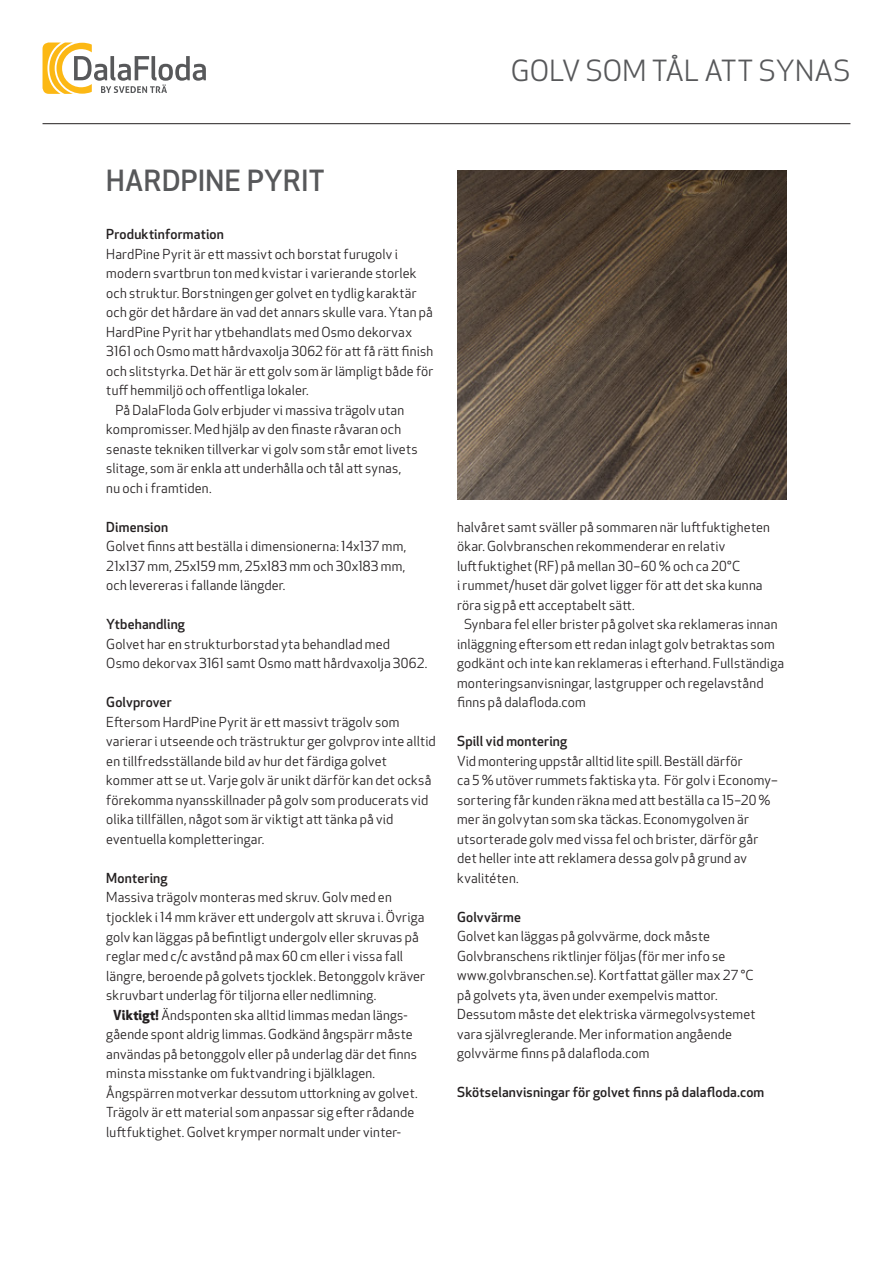
<style>
.page{position:relative;width:893px;height:1263px;background:#fff}
.page>*{position:absolute;margin:0;border:0;box-sizing:border-box;transform-origin:0 0}
.t1{font:28.5px "Apex New";letter-spacing:.01em;color:#57585a}
.Golvnamn{font:500 28.5px "Apex New";letter-spacing:.01em;color:#57585a}
.Styckeformat_1{font:13.5px/19.5px "Apex New";letter-spacing:.015em;color:#231f20}
.Brödtext{font:13.5px/19.5px "Apex New";letter-spacing:.015em;color:#231f20}
.Styckeformat_1-2{font:500 13.5px "Apex New";letter-spacing:.015em;color:#231f20}
.Slutingress{font:500 13.5px "Apex New";letter-spacing:.01em;color:#231f20}
.Rubrik{font:500 13.5px "Apex New";letter-spacing:.01em;color:#231f20}
.s1{font-weight:700}
</style>
<div class="page">
<hr style="left:43px;top:123px;width:807px;height:1px;background:#231f20">
<svg style="left:43px;top:43px;width:163px;height:51px"></svg>
<img style="left:457px;top:170px;width:330px;height:330px">
<h1 class="t1" style="left:511px;top:53px;width:341px">GOLV SOM TÅL ATT SYNAS</h1>
<p class="Golvnamn" style="left:106px;top:162px;width:220px">HARDPINE PYRIT</p>
<p class="Styckeformat_1-2" style="left:106px;top:225px;width:119px">Produktinformation</p>
<p class="Brödtext" style="left:106px;top:244px;width:329px">HardPine Pyrit är ett massivt och borstat furugolv i modern svartbrun ton med kvistar i varierande storlek och struktur. Borstningen ger golvet en tydlig karaktär och gör det hårdare än vad det annars skulle vara. Ytan på HardPine Pyrit har ytbehandlats med Osmo dekorvax 3161 och Osmo matt hårdvaxolja 3062 för att få rätt finish och slitstyrka. Det här är ett golv som är lämpligt både för tuff hemmiljö och offentliga lokaler.</p>
<p class="Brödtext" style="left:106px;top:400px;width:313px;text-indent:9px">På DalaFloda Golv erbjuder vi massiva trägolv utan kompromisser. Med hjälp av den finaste råvaran och senaste tekniken tillverkar vi golv som står emot livets slitage, som är enkla att underhålla och tål att synas, nu och i framtiden.</p>
<p class="Rubrik" style="left:106px;top:518px;width:63px">Dimension</p>
<p class="Styckeformat_1" style="left:106px;top:537px;width:302px;text-align:justify">Golvet finns att beställa i dimensionerna: 14x137 mm, 21x137 mm, 25x159 mm, 25x183 mm och 30x183 mm, och levereras i fallande längder.</p>
<p class="Styckeformat_1-2" style="left:106px;top:615px;width:80px">Ytbehandling</p>
<p class="Styckeformat_1" style="left:106px;top:634px;width:323px">Golvet har en strukturborstad yta behandlad med<br>Osmo dekorvax 3161 samt Osmo matt hårdvaxolja 3062.</p>
<p class="Styckeformat_1-2" style="left:106px;top:693px;width:67px">Golvprover</p>
<p class="Styckeformat_1" style="left:106px;top:712px;width:331px">Eftersom HardPine Pyrit är ett massivt trägolv som varierar i utseende och trästruktur ger golvprov inte alltid en tillfredsställande bild av hur det färdiga golvet kommer att se ut. Varje golv är unikt därför kan det också förekomma nyansskillnader på golv som producerats vid olika tillfällen, något som är viktigt att tänka på vid eventuella kompletteringar.</p>
<p class="Styckeformat_1-2" style="left:106px;top:869px;width:63px">Montering</p>
<p class="Styckeformat_1" style="left:106px;top:888px;width:320px">Massiva trägolv monteras med skruv. Golv med en tjocklek i 14 mm kräver ett undergolv att skruva i. Övriga golv kan läggas på befintligt undergolv eller skruvas på reglar med c/c avstånd på max 60 cm eller i vissa fall längre, beroende på golvets tjocklek. Betonggolv kräver skruvbart underlag för tiljorna eller nedlimning.</p>
<p class="Styckeformat_1" style="left:106px;top:1005px;width:313px;text-indent:7px"><span class="s1">Viktigt!</span> Ändsponten ska alltid limmas medan längs&shy;gående spont aldrig limmas. Godkänd ångspärr måste användas på betonggolv eller på underlag där det finns minsta misstanke om fuktvandring i bjälklagen.<br>Ångspärren motverkar dessutom uttorkning av golvet.<br>Trägolv är ett material som anpassar sig efter rådande luftfuktighet. Golvet krymper normalt under vinter-</p>
<p class="Styckeformat_1" style="left:457px;top:517px;width:314px">halvåret samt sväller på sommaren när luftfuktigheten ökar. Golvbranschen rekommenderar en relativ luftfuktighet (RF) på mellan 30–60 % och ca 20°C<br>i rummet/huset där golvet ligger för att det ska kunna röra sig på ett acceptabelt sätt.</p>
<p class="Styckeformat_1" style="left:457px;top:615px;width:329px;text-indent:7px">Synbara fel eller brister på golvet ska reklameras innan inläggning eftersom ett redan inlagt golv betraktas som godkänt och inte kan reklameras i efterhand. Fullständiga monteringsanvisningar, lastgrupper och regelavstånd finns på dalafloda.com</p>
<p class="Styckeformat_1-2" style="left:457px;top:732px;width:112px">Spill vid montering</p>
<p class="Styckeformat_1" style="left:457px;top:751px;width:322px">Vid montering uppstår alltid lite spill. Beställ därför<br>ca 5 % utöver rummets faktiska yta. För golv i Economy– sortering får kunden räkna med att beställa ca 15–20 % mer än golvytan som ska täckas. Economygolven är utsorterade golv med vissa fel och brister, därför går det heller inte att reklamera dessa golv på grund av kvalitéten.</p>
<p class="Styckeformat_1-2" style="left:457px;top:908px;width:65px">Golvvärme</p>
<p class="Styckeformat_1" style="left:457px;top:927px;width:300px">Golvet kan läggas på golvvärme, dock måste Golvbranschens riktlinjer följas (för mer info se www.golvbranschen.se). Kortfattat gäller max 27 °C på golvets yta, även under exempelvis mattor.<br>Dessutom måste det elektriska värmegolvsystemet vara självreglerande. Mer information angående golvvärme finns på dalafloda.com</p>
<p class="Slutingress" style="left:457px;top:1083px;width:309px">Skötselanvisningar för golvet finns på dalafloda.com</p>
</div>
